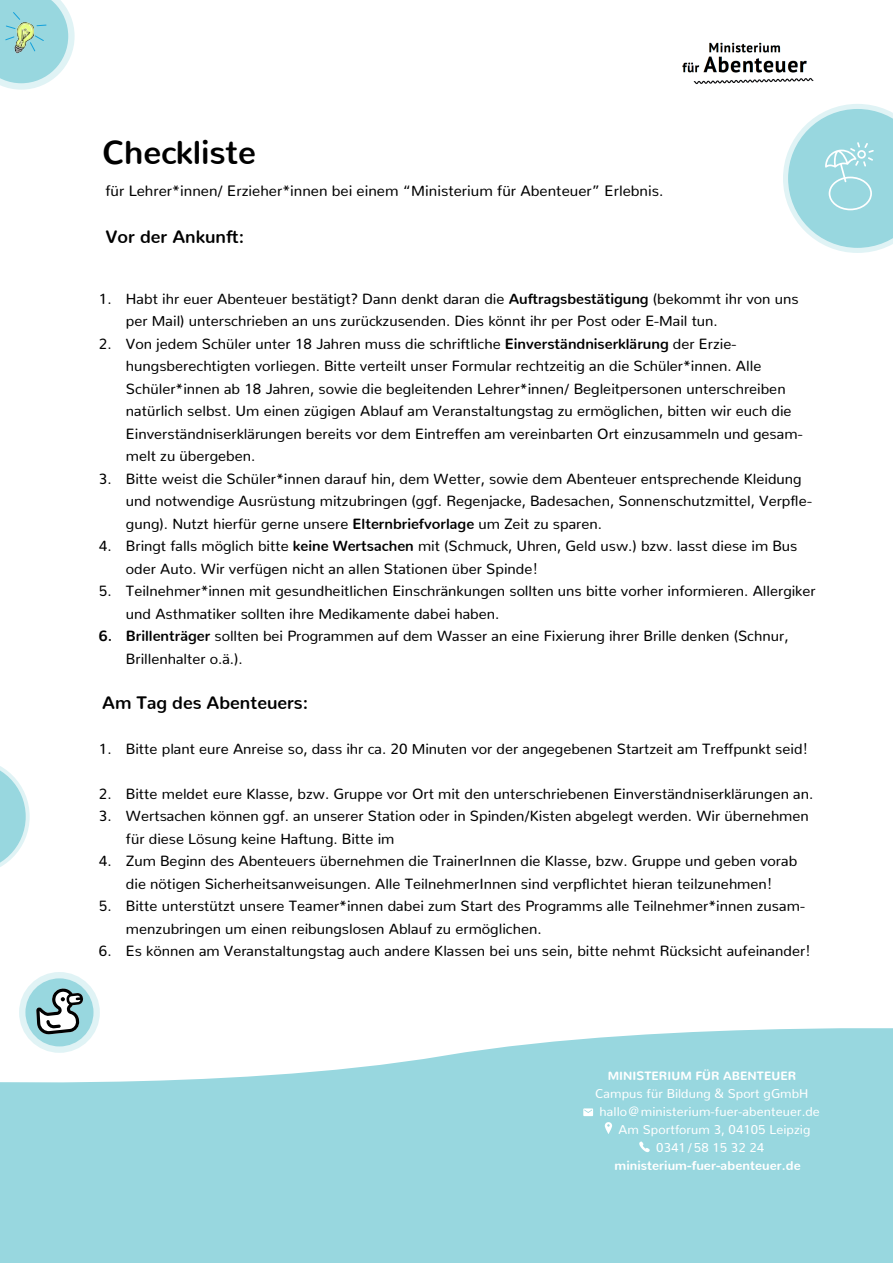
<style>
.page{position:relative;width:893px;height:1263px;background:#fff}
.page>*{position:absolute;margin:0;border:0;box-sizing:border-box;transform-origin:0 0}
.t1{font:700 33px "Nunito";color:#000}
.t2{font:700 18px "Nunito";color:#000}
.t3{font:15px "Nunito";color:#000}
.t4{font:14.7px/22.5px "Nunito";color:#000}
.text_6sflyer{font:12.75px "Nunito";letter-spacing:.005em;color:#fff}
.text_6sflyer-2{font:800 12.75px "Nunito";letter-spacing:.005em;color:#fff}
.text_6sflyer-3{font:800 12px "Nunito";letter-spacing:.005em;color:#fff}
.s1{font-weight:700}
</style>
<div class="page">
<svg style="left:0;top:1023px;width:893px;height:240px;background:#a5dce3"></svg>
<svg style="left:583px;top:1108px;width:10px;height:8px"></svg>
<svg style="left:605px;top:1122px;width:7px;height:12px"></svg>
<svg style="left:639px;top:1141px;width:11px;height:11px"></svg>
<div style="left:25px;top:978px;width:68px;height:68px;background:#98d7df;border-radius:50%"></div>
<div style="left:19px;top:972px;width:81px;height:81px;border:13px solid #98d7df;border-radius:50%"></div>
<svg style="left:36px;top:988px;width:47px;height:47px"></svg>
<svg style="left:783px;top:104px;width:110px;height:149px"></svg>
<svg style="left:0;top:0;width:75px;height:90px"></svg>
<img style="left:13px;top:1px;width:20px;height:74px">
<img style="left:682px;top:42px;width:132px;height:43px">
<svg style="left:0;top:766px;width:30px;height:101px"></svg>
<p class="t1" style="left:102px;top:123px;width:155px">Checkliste</p>
<p class="t3" style="left:105px;top:177px;width:559px">für Lehrer*innen/ Erzieher*innen bei einem “Ministerium für Abenteuer” Erlebnis.</p>
<p class="t2" style="left:105px;top:221px;width:140px">Vor der Ankunft:</p>
<p class="t4" style="left:126px;top:286px;width:674px;text-indent:-27px">1. Habt ihr euer Abenteuer bestätigt? Dann denkt daran die <span class="s1">Auftragsbestätigung</span> (bekommt ihr von uns per Mail) unterschrieben an uns zurückzusenden. Dies könnt ihr per Post oder E-Mail tun.</p>
<p class="t4" style="left:126px;top:331px;width:678px;text-indent:-27px">2. Von jedem Schü ler unter 18 Jahren muss die schriftliche <span class="s1">Einverständniserklärung</span> der Erzie&shy;hungsberechtigten vorliegen. Bitte verteilt unser Formular rechtzeitig an die Schü ler*innen. Alle<br>Schü ler*innen ab 18 Jahren, sowie die begleitenden Lehrer*innen/ Begleitpersonen unterschreiben natü rlich selbst. Um einen zügigen Ablauf am Veranstaltungstag zu ermöglichen, bitten wir euch die Einverständniserklärungen bereits vor dem Eintreffen am vereinbarten Ort einzusammeln und gesam&shy;melt zu übergeben.</p>
<p class="t4" style="left:126px;top:466px;width:687px;text-indent:-27px">3. Bitte weist die Schü ler*innen darauf hin, dem Wetter, sowie dem Abenteuer entsprechende Kleidung und notwendige Ausrüstung mitzubringen (ggf. Regenjacke, Badesachen, Sonnenschutzmittel, Verpfle&shy;gung). Nutzt hierfür gerne unsere <span class="s1">Elternbriefvorlage</span> um Zeit zu sparen.</p>
<p class="t4" style="left:126px;top:533px;width:673px;text-indent:-27px">4. Bringt falls möglich bitte <span class="s1">keine Wertsachen</span> mit (Schmuck, Uhren, Geld usw.) bzw. lasst diese im Bus oder Auto. Wir verfügen nicht an allen Stationen über Spinde!</p>
<p class="t4" style="left:126px;top:578px;width:691px;text-indent:-27px">5. Teilnehmer*innen mit gesundheitlichen Einschrä nkungen sollten uns bitte vorher informieren. Allergiker und Asthmatiker sollten ihre Medikamente dabei haben.</p>
<p class="t4" style="left:126px;top:623px;width:664px;text-indent:-27px"><span class="s1">6. Brillenträger</span> sollten bei Programmen auf dem Wasser an eine Fixierung ihrer Brille denken (Schnur,<br>Brillenhalter o.ä .).</p>
<p class="t2" style="left:102px;top:686px;width:208px">Am Tag des Abenteuers:</p>
<p class="t4" style="left:99px;top:736px;width:711px">1. Bitte plant eure Anreise so, dass ihr ca. 20 Minuten vor der angegebenen Startzeit am Treffpunkt seid!</p>
<p class="t4" style="left:99px;top:781px;width:716px">2. Bitte meldet eure Klasse, bzw. Gruppe vor Ort mit den unterschriebenen Einverständniserklärungen an.</p>
<p class="t4" style="left:126px;top:803px;width:684px;text-indent:-27px">3. Wertsachen können ggf. an unserer Station oder in Spinden/Kisten abgelegt werden. Wir übernehmen für diese Lösung keine Haftung. Bitte im</p>
<p class="t4" style="left:99px;top:848px;width:700px;text-align:center">4. Zum Beginn des Abenteuers ü bernehmen die TrainerInnen die Klasse, bzw. Gruppe und geben vorab die nötigen Sicherheitsanweisungen. Alle TeilnehmerInnen sind verpflichtet hieran teilzunehmen!</p>
<p class="t4" style="left:126px;top:893px;width:680px;text-indent:-27px">5. Bitte unterstützt unsere Teamer*innen dabei zum Start des Programms alle Teilnehmer*innen zusam&shy;menzubringen um einen reibungslosen Ablauf zu ermöglichen.</p>
<p class="t4" style="left:99px;top:938px;width:713px">6. Es können am Veranstaltungstag auch andere Klassen bei uns sein, bitte nehmt Rücksicht aufeinander!</p>
<p class="text_6sflyer-3" style="left:608px;top:1065px;width:190px">MINISTERIUM FÜR ABENTEUER</p>
<p class="text_6sflyer" style="left:595px;top:1083px;width:215px">Campus für Bildung &amp; Sport gGmbH</p>
<p class="text_6sflyer" style="left:600px;top:1101px;width:222px">hallo @ministerium-fuer-abenteuer.de</p>
<p class="text_6sflyer" style="left:619px;top:1119px;width:193px">Am Sportforum 3, 04105 Leipzig</p>
<p class="text_6sflyer" style="left:656px;top:1137px;width:109px">0341/58 15 32 24</p>
<p class="text_6sflyer-2" style="left:614px;top:1154px;width:188px">ministerium-fuer-abenteuer.de</p>
</div>
